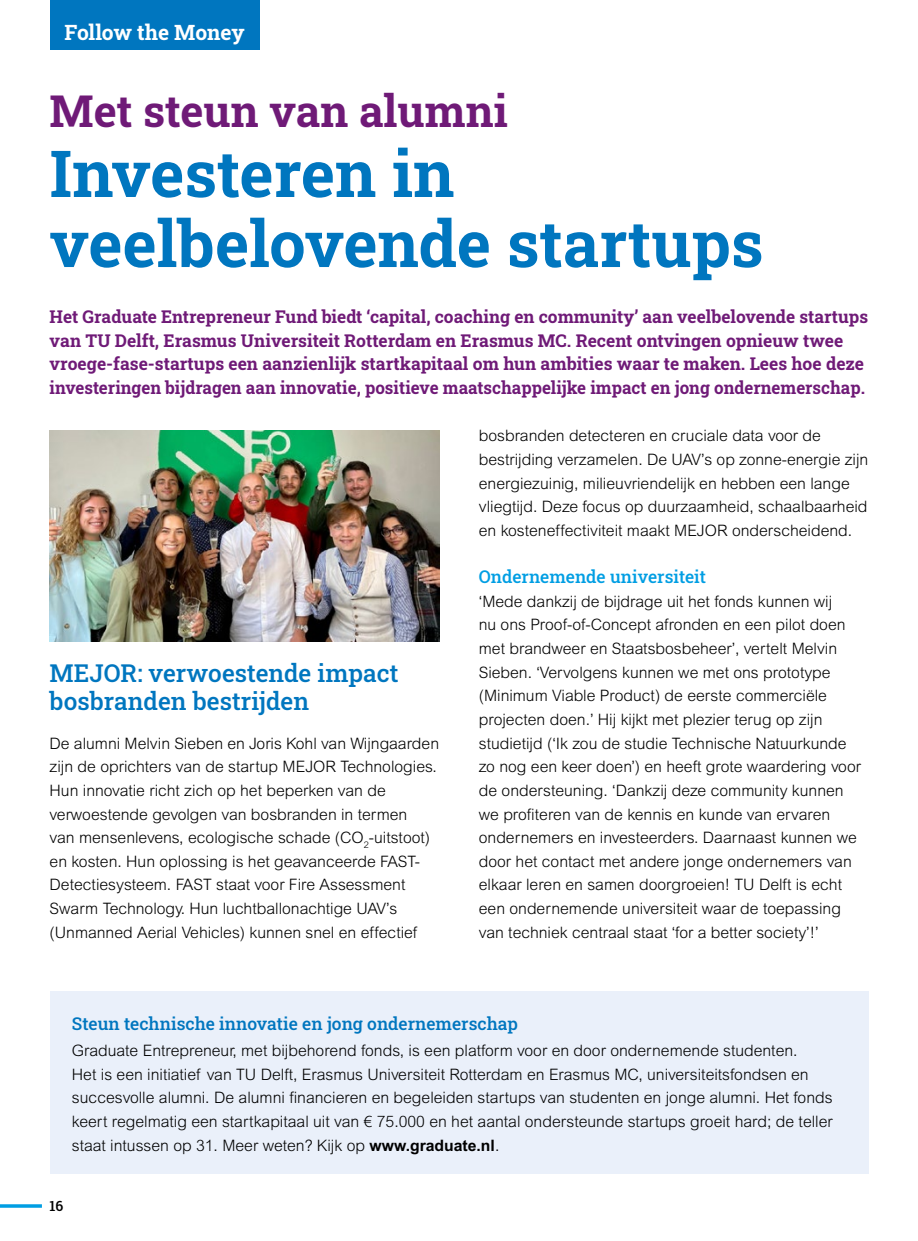
<style>
.page{position:relative;width:918px;height:1241px;background:#fff}
.page>*{position:absolute;margin:0;border:0;box-sizing:border-box;transform-origin:0 0}
.t1{font:64.75px/70px "Roboto Slab";color:#0076bf}
.t2{font:43.75px "Roboto Slab";color:#6f1a77}
.t3{font:24.5px/28px "Roboto Slab";color:#0076bf}
.t4{font:21px "Roboto Slab";letter-spacing:-.005em;color:#fff}
.t5{font:17.5px/23.6px "Roboto Slab";color:#6f1a77}
.t6{font:17.5px "Roboto Slab";color:#0076bf}
.t7{font:17.5px "Roboto Slab";color:#009ee3}
.t8{font:300 15.75px/23.6px "Arial MT Std";color:#000}
.t9{font:14px "Roboto Slab";color:#000}
.s1{font-weight:700}
</style>
<div class="page">
<div style="left:50px;top:0;width:209px;height:50px;background:#0076bf"></div>
<img style="left:50px;top:430px;width:389px;height:211px">
<div style="left:50px;top:991px;width:818px;height:182px;background:#eaf0fa"></div>
<svg style="left:0;top:1204px;width:42px;height:3px"></svg>
<h3 class="t4" style="left:64px;top:18px;width:181px">Follow the Money</h3>
<h2 class="t2" style="left:50px;top:81px;width:460px">Met steun van alumni</h2>
<h1 class="t1" style="left:50px;top:137px;width:715px">Investeren in veelbelovende startups</h1>
<p class="t5" style="left:50px;top:304px;width:820px">Het Graduate Entrepreneur Fund biedt ‘capital, coaching en community’ aan veelbelovende startups van TU Delft, Erasmus Universiteit Rotterdam en Erasmus MC. Recent ontvingen opnieuw twee vroege-fase-startups een aanzienlijk startkapitaal om hun ambities waar te maken. Lees hoe deze investeringen bijdragen aan innovatie, positieve maatschappelijke impact en jong ondernemerschap.</p>
<h3 class="t3" style="left:50px;top:658px;width:350px">MEJOR: verwoestende impact bosbranden bestrijden</h3>
<p class="t8" style="left:50px;top:731px;width:391px">De alumni Melvin Sieben en Joris Kohl van Wijngaarden zijn de oprichters van de startup MEJOR Technologies.<br>Hun innovatie richt zich op het beperken van de verwoestende gevolgen van bosbranden in termen<br>van mensenlevens, ecologische schade (CO<sub>2</sub>-uitstoot) en kosten. Hun oplossing is het geavanceerde FAST-Detectiesysteem. FAST staat voor Fire Assessment Swarm Technology. Hun luchtballonachtige UAV’s (Unmanned Aerial Vehicles) kunnen snel en effectief</p>
<p class="t8" style="left:479px;top:424px;width:391px">bosbranden detecteren en cruciale data voor de bestrijding verzamelen. De UAV’s op zonne-energie zijn energiezuinig, milieuvriendelijk en hebben een lange vliegtijd. Deze focus op duurzaamheid, schaalbaarheid en kosteneffectiviteit maakt MEJOR onderscheidend.</p>
<p class="t7" style="left:479px;top:564px;width:229px">Ondernemende universiteit</p>
<p class="t8" style="left:479px;top:589px;width:384px">‘Mede dankzij de bijdrage uit het fonds kunnen wij<br>nu ons Proof-of-Concept afronden en een pilot doen met brandweer en Staatsbosbeheer’, vertelt Melvin Sieben. ‘Vervolgens kunnen we met ons prototype (Minimum Viable Product) de eerste commerciële projecten doen.’ Hij kijkt met plezier terug op zijn studietijd (‘Ik zou de studie Technische Natuurkunde zo nog een keer doen’) en heeft grote waardering voor de ondersteuning. ‘Dankzij deze community kunnen we profiteren van de kennis en kunde van ervaren ondernemers en investeerders. Daarnaast kunnen we door het contact met andere jonge ondernemers van elkaar leren en samen doorgroeien! TU Delft is echt een ondernemende universiteit waar de toepassing van techniek centraal staat ‘for a better society’!’</p>
<p class="t6" style="left:72px;top:1011px;width:448px">Steun technische innovatie en jong ondernemerschap</p>
<p class="t8" style="left:72px;top:1038px;width:762px">Graduate Entrepreneur, met bijbehorend fonds, is een platform voor en door ondernemende studenten.<br>Het is een initiatief van TU Delft, Erasmus Universiteit Rotterdam en Erasmus MC, universiteitsfondsen en succesvolle alumni. De alumni financieren en begeleiden startups van studenten en jonge alumni. Het fonds keert regelmatig een startkapitaal uit van € 75.000 en het aantal ondersteunde startups groeit hard; de teller staat intussen op 31. Meer weten? Kijk op <span class="s1">www.graduate.nl</span>.</p>
<p class="t9" style="left:50px;top:1196px;width:15px">16</p>
</div>
